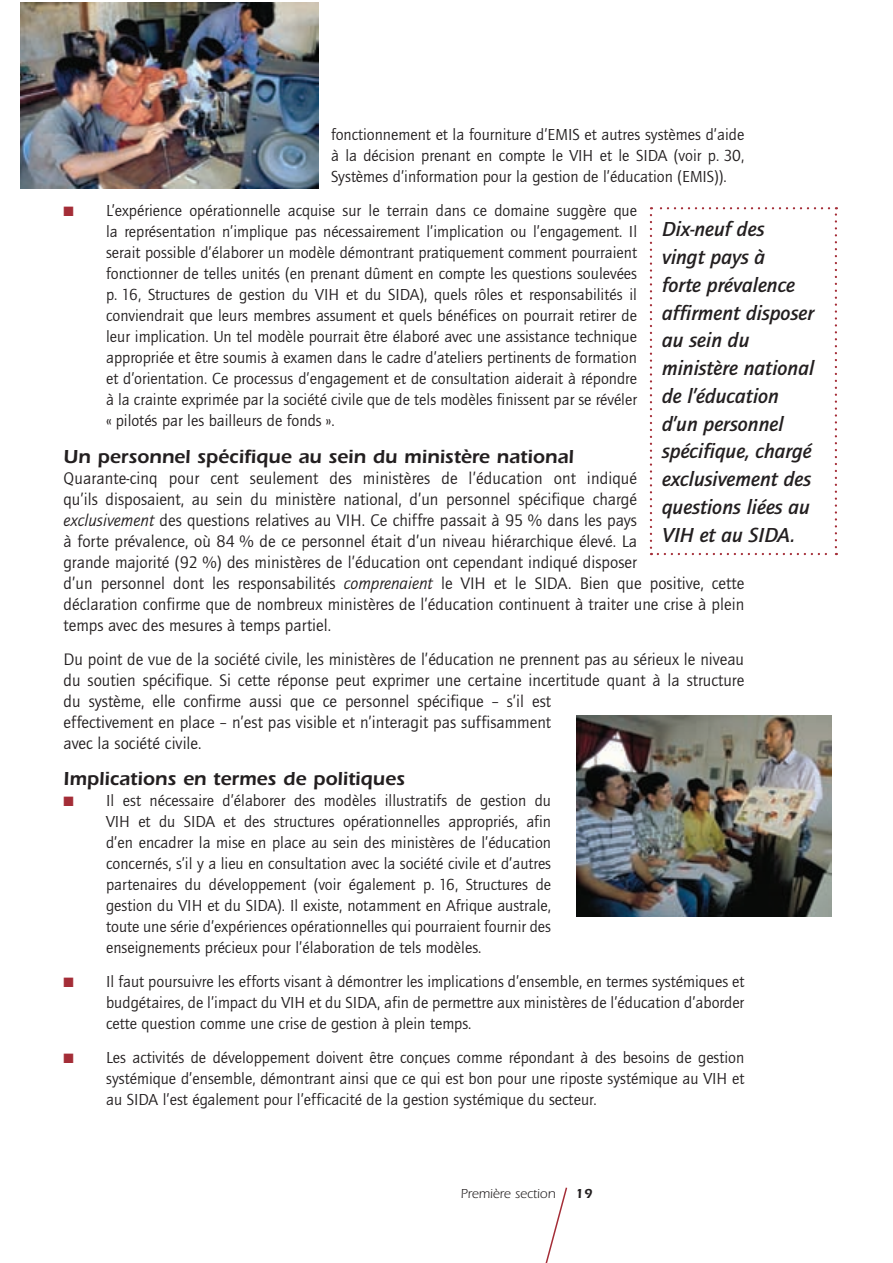
<style>
.page{position:relative;width:893px;height:1263px;background:#fff}
.page>*{position:absolute;margin:0;border:0;box-sizing:border-box;transform-origin:0 0}
.t1{font:italic 700 21px/27.8px "Quay Itc T";color:#231f20}
.t2{font:600 19.5px "Itc Eras";color:#231f20}
.t3{font:17.25px/21px "Quay Itc T";color:#231f20}
.t4{font:16.5px/21px "Quay Itc T";color:#231f20;text-align:justify}
.t5{font:13.5px "Itc Eras";color:#231f20}
.t6{font:600 13.5px "Itc Eras";color:#231f20}
.s1{color:#a42d37}
.s2{font-style:italic}
</style>
<div class="page">
<svg style="left:545px;top:1187px;width:23px;height:76px"></svg>
<svg style="left:649px;top:207px;width:188px;height:348px"></svg>
<img style="left:20px;top:3px;width:298px;height:185px">
<img style="left:576px;top:715px;width:255px;height:202px">
<p class="t4" style="left:331px;top:126px;width:415px">fonctionnement et la fourniture d’EMIS et autres systèmes d’aide à la décision prenant en compte le VIH et le SIDA (voir p. 30, Systèmes d’information pour la gestion de l’éducation (EMIS)).</p>
<p class="t4" style="left:106px;top:201px;width:532px;text-indent:-43px"><span class="s1">■</span> L’expérience opérationnelle acquise sur le terrain dans ce domaine suggère que la représentation n’implique pas nécessairement l’implication ou l’engagement. Il serait possible d’élaborer un modèle démontrant pratiquement comment pourraient fonctionner de telles unités (en prenant dûment en compte les questions soulevées p. 16, Structures de gestion du VIH et du SIDA), quels rôles et responsabilités il conviendrait que leurs membres assument et quels bénéfices on pourrait retirer de leur implication. Un tel modèle pourrait être élaboré avec une assistance technique appropriée et être soumis à examen dans le cadre d’ateliers pertinents de formation et d’orientation. Ce processus d’engagement et de consultation aiderait à répondre à la crainte exprimée par la société civile que de tels modèles finissent par se révéler « pilotés par les bailleurs de fonds ».</p>
<p class="t2" style="left:64px;top:450px;width:511px">Un personnel spécifique au sein du ministère national</p>
<p class="t3" style="left:64px;top:469px;width:682px">Quarante-cinq pour cent seulement des ministères de l’éducation ont indiqué<br>qu’ils disposaient, au sein du ministère national, d’un personnel spécifique chargé<br><span class="s2">exclusivement</span> des questions relatives au VIH. Ce chiffre passait à 95 % dans les pays<br>à forte prévalence, où 84 % de ce personnel était d’un niveau hiérarchique élevé. La<br>grande majorité (92 %) des ministères de l’éducation ont cependant indiqué disposer<br>d’un personnel dont les responsabilités <span class="s2">comprenaient</span> le VIH et le SIDA. Bien que positive, cette déclaration confirme que de nombreux ministères de l’éducation continuent à traiter une crise à plein temps avec des mesures à temps partiel.</p>
<p class="t3" style="left:64px;top:650px;width:682px">Du point de vue de la société civile, les ministères de l’éducation ne prennent pas au sérieux le niveau du soutien spécifique. Si cette réponse peut exprimer une certaine incertitude quant à la structure du système, elle confirme aussi que ce personnel spécifique – s’il est<br>effectivement en place – n’est pas visible et n’interagit pas suffisamment<br>avec la société civile.</p>
<p class="t2" style="left:64px;top:772px;width:342px">Implications en termes de politiques</p>
<p class="t4" style="left:106px;top:792px;width:446px;text-indent:-43px"><span class="s1">■</span> Il est nécessaire d’élaborer des modèles illustratifs de gestion du VIH et du SIDA et des structures opérationnelles appropriés, afin d’en encadrer la mise en place au sein des ministères de l’éducation concernés, s’il y a lieu en consultation avec la société civile et d’autres partenaires du développement (voir également p. 16, Structures de gestion du VIH et du SIDA). Il existe, notamment en Afrique australe, toute une série d’expériences opérationnelles qui pourraient fournir des enseignements précieux pour l’élaboration de tels modèles.</p>
<p class="t4" style="left:106px;top:972px;width:639px;text-indent:-43px"><span class="s1">■</span> Il faut poursuivre les efforts visant à démontrer les implications d’ensemble, en termes systémiques et budgétaires, de l’impact du VIH et du SIDA, afin de permettre aux ministères de l’éducation d’aborder cette question comme une crise de gestion à plein temps.</p>
<p class="t4" style="left:106px;top:1048px;width:639px;text-indent:-43px"><span class="s1">■</span> Les activités de développement doivent être conçues comme répondant à des besoins de gestion systémique d’ensemble, démontrant ainsi que ce qui est bon pour une riposte systémique au VIH et au SIDA l’est également pour l’efficacité de la gestion systémique du secteur.</p>
<p class="t1" style="left:662px;top:217px;width:154px">Dix-neuf des<br>vingt pays à<br>forte prévalence affirment disposer au sein du ministère national de l’éducation d’un personnel spécifique, chargé exclusivement des questions liées au<br>VIH et au SIDA.</p>
<p class="t5" style="left:461px;top:1189px;width:96px">Première section</p>
<p class="t6" style="left:575px;top:1189px;width:19px">19</p>
</div>
